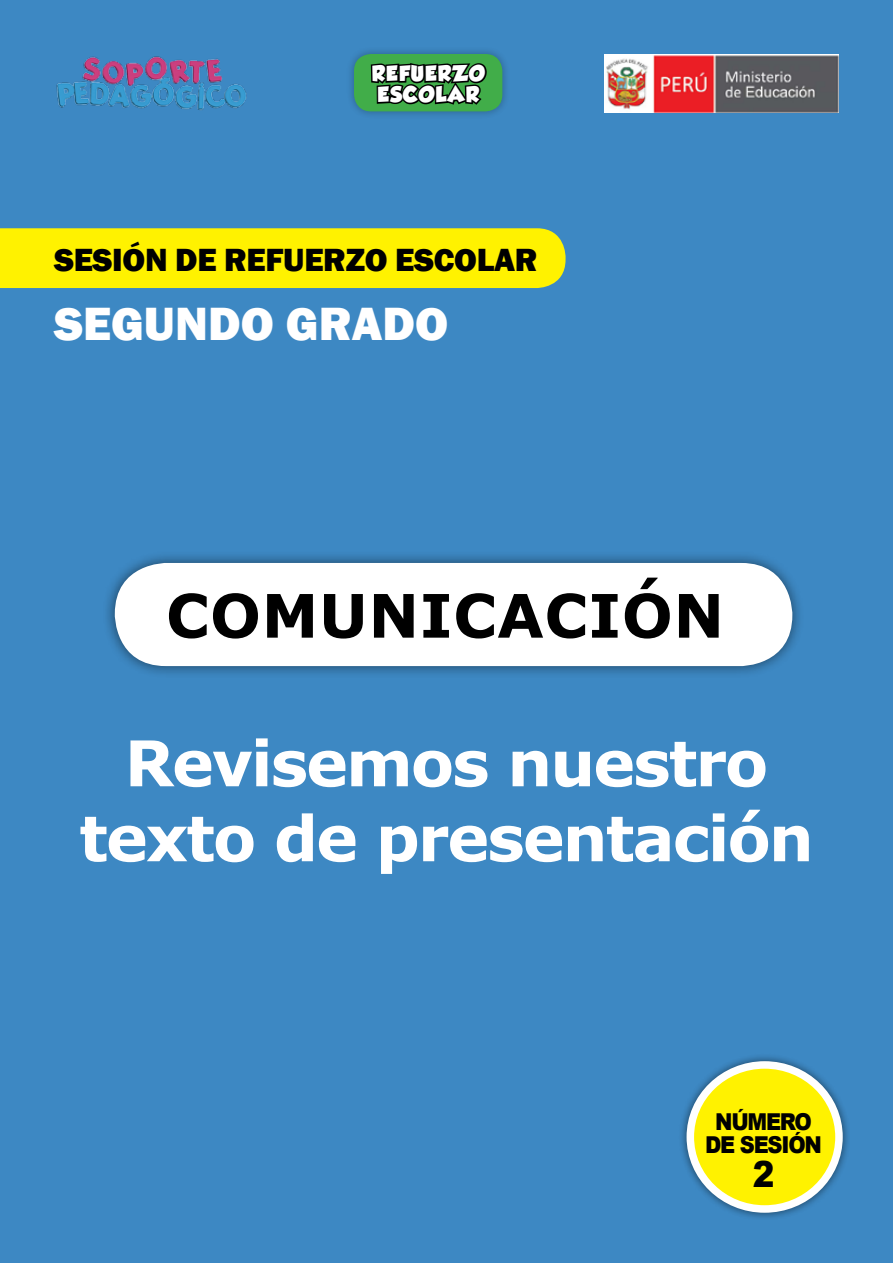
<style>
.page{position:relative;width:893px;height:1263px;background:#3d88c3}
.page>*{position:absolute;margin:0;border:0;box-sizing:border-box;transform-origin:0 0}
.t1{font:700 63px/75px "Verdana";letter-spacing:-.03em;color:#fff;text-align:center}
.t2{font:700 60px "Verdana";letter-spacing:.01em;color:#000}
.t3{font:800 48px "Franklin Gothic";color:#fff}
.t4{font:900 36px "Arial";color:#000;scale:.9 1}
.t5{font:800 33px "Franklin Gothic";letter-spacing:-.01em;color:#000}
.t6{font:900 23.25px/23.2px "Arial";letter-spacing:-.06em;color:#000;text-align:center;scale:.9 1}
.t7{font:19.5px/21px "GROBOLD";letter-spacing:.07em;color:#fff}
</style>
<div class="page">
<div style="left:0;top:228px;width:566px;height:60px;background:#fff200"></div>
<div style="left:677px;top:1052px;width:173px;height:168px;background:#000;opacity:.45"></div>
<div style="left:690px;top:1065px;width:149px;height:144px;background:#fff200;border-radius:50%"></div>
<div style="left:687px;top:1061px;width:156px;height:152px;border:8px solid #fff;border-radius:50%"></div>
<div style="left:100px;top:549px;width:703px;height:128px;background:#000;opacity:.45"></div>
<div style="left:115px;top:563px;width:677px;height:103px;background:#fff;border-radius:51px"></div>
<img style="left:56px;top:56px;width:191px;height:54px">
<div style="left:345px;top:45px;width:164px;height:73px;background:#000;opacity:.25"></div>
<div style="left:354px;top:54px;width:148px;height:57px;background:#41ad49;border-radius:17px"></div>
<svg style="left:369px;top:63px;width:119px;height:55px"></svg>
<img style="left:605px;top:54px;width:234px;height:59px">
<p class="t7" style="left:372px;top:63px;width:114px">REFUERZO<br>ESCOLAR</p>
<p class="t5" style="left:54px;top:238px;width:485px">SESIÓN DE REFUERZO ESCOLAR</p>
<p class="t3" style="left:54px;top:292px;width:396px">SEGUNDO GRADO</p>
<p class="t2" style="left:166px;top:573px;width:560px">COMUNICACIÓN</p>
<p class="t1" style="left:79px;top:724px;width:736px">Revisemos nuestro texto de presentación</p>
<p class="t6" style="left:705px;top:1109px;width:131px">NÚMERO<br>DE SESIÓN</p>
<p class="t4" style="left:753px;top:1147px;width:26px">2</p>
</div>
